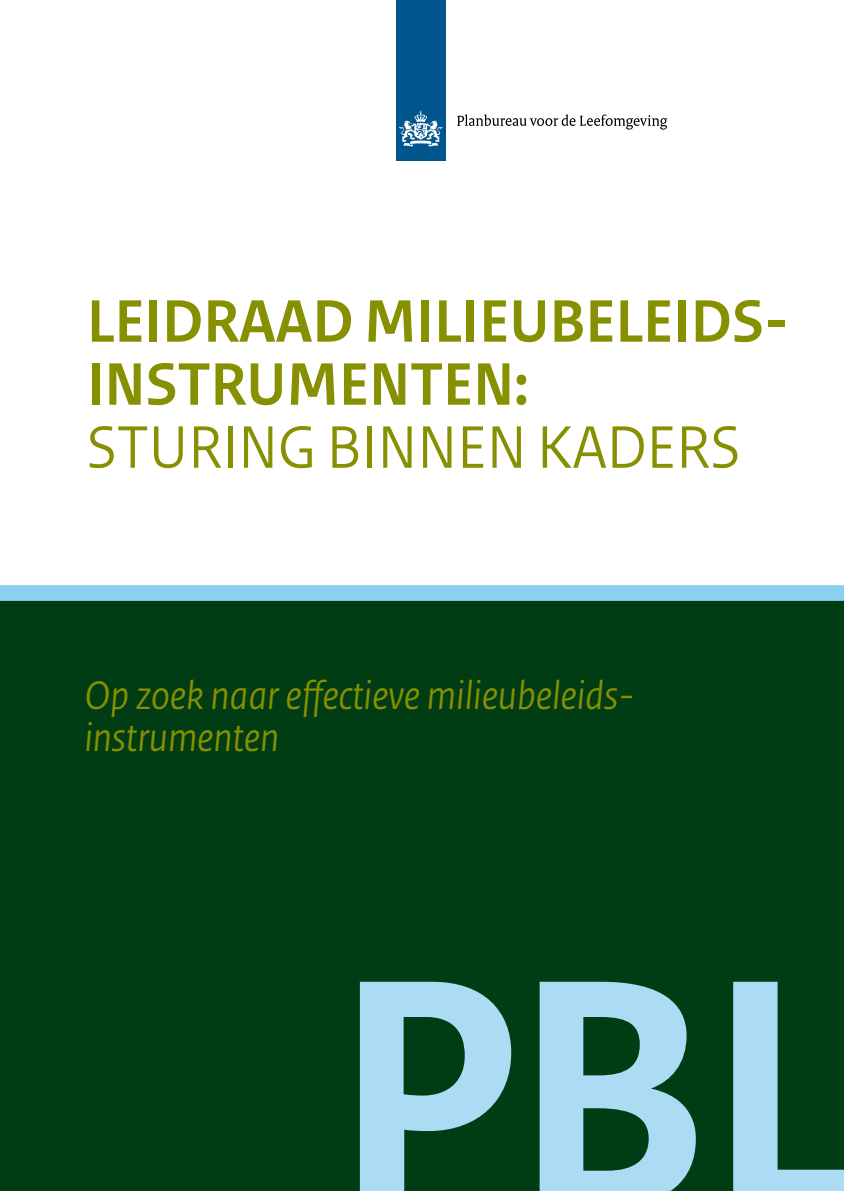
<style>
.page{position:relative;width:844px;height:1191px;background:#fff}
.page>*{position:absolute;margin:0;border:0;box-sizing:border-box;transform-origin:0 0}
.t1{font:700 341.43px "Rijksoverheid Sans Text";color:#abdcf4}
.Title_Voorpagina{font:700 63px/63px "Rijksoverheid Sans Heading";color:#869000}
.Subtitle_Titlepage{font:italic 42px/42px "Rijksoverheid Sans Heading";color:#869000}
.s1{font-weight:400}
</style>
<div class="page">
<div style="left:396px;top:0;width:49px;height:161px;background:#00568c"></div>
<svg style="left:399px;top:111px;width:43px;height:36px"></svg>
<svg style="left:457px;top:115px;width:210px;height:15px"></svg>
<div style="left:0;top:595px;width:843px;height:596px;background:#003c14"></div>
<div style="left:0;top:585px;width:843px;height:16px;background:#8bd0f0"></div>
<p class="Title_Voorpagina" style="left:87px;top:291px;width:702px">LEIDRAAD MILIEUBELEIDS-<br>INSTRUMENTEN:<br><span class="s1">STURING BINNEN KADERS</span></p>
<p class="Subtitle_Titlepage" style="left:84px;top:675px;width:551px">Op zoek naar effectieve milieubeleids&shy;instrumenten</p>
<h1 class="t1" style="left:331px;top:901px;width:529px">PBL</h1>
</div>
